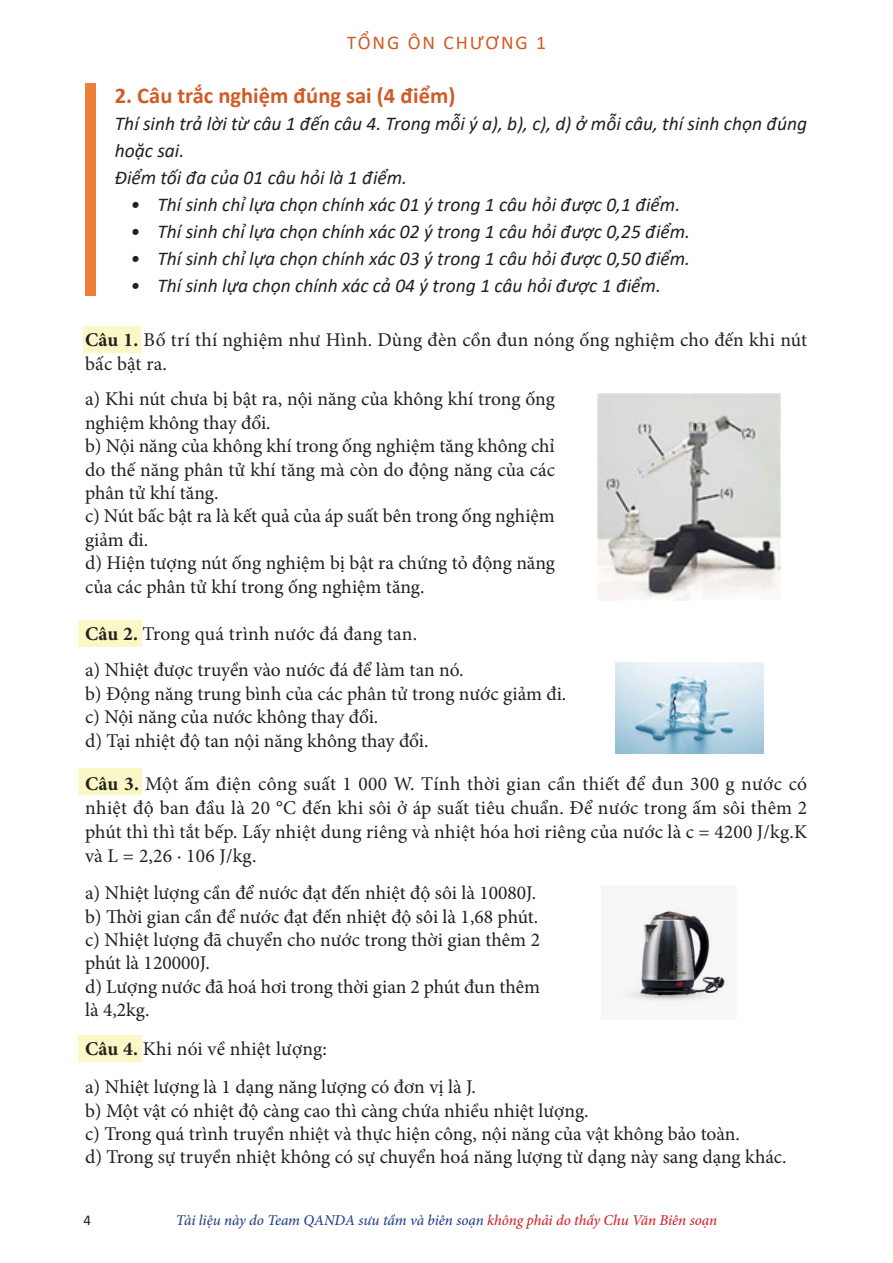
<style>
.page{position:relative;width:893px;height:1263px;background:#fff}
.page>*{position:absolute;margin:0;border:0;box-sizing:border-box;transform-origin:0 0}
.t1{font:700 22.5px "Calibri";color:#d05b27}
.t2{font:19.5px/23.4px "Minion Pro";color:#231f20}
.t3{font:italic 19.5px/27px "Calibri";color:#231f20}
.t4{font:19.5px "Calibri";letter-spacing:.1em;color:#d05b27}
.t5{font:italic 500 15px "Minion Pro";letter-spacing:-.005em;color:#253f8e}
.t6{font:15px "Calibri";color:#231f20}
.s1{font-weight:700}
.s2{color:#d1232a}
</style>
<div class="page">
<div style="left:79px;top:1035px;width:63px;height:26px;background:#faf8c6"></div>
<div style="left:79px;top:768px;width:63px;height:27px;background:#faf8c6"></div>
<div style="left:79px;top:620px;width:63px;height:26px;background:#faf8c6"></div>
<div style="left:83px;top:326px;width:57px;height:26px;background:#faf8c6"></div>
<div style="left:85px;top:84px;width:11px;height:212px;background:#ee7f38"></div>
<img style="left:597px;top:394px;width:183px;height:207px">
<img style="left:615px;top:662px;width:148px;height:91px">
<img style="left:616px;top:906px;width:114px;height:100px">
<p class="t4" style="left:347px;top:29px;width:201px">TỔNG ÔN CHƯƠNG 1</p>
<p class="t1" style="left:115px;top:80px;width:342px">2. Câu trắc nghiệm đúng sai (4 điểm)</p>
<p class="t3" style="left:115px;top:110px;width:694px">Thí sinh trả lời từ câu 1 đến câu 4. Trong mỗi ý a), b), c), d) ở mỗi câu, thí sinh chọn đúng hoặc sai.<br>Điểm tối đa của 01 câu hỏi là 1 điểm.</p>
<p class="t3" style="left:130px;top:191px;width:551px">• Thí sinh chỉ lựa chọn chính xác 01 ý trong 1 câu hỏi được 0,1 điểm.</p>
<p class="t3" style="left:130px;top:218px;width:561px">• Thí sinh chỉ lựa chọn chính xác 02 ý trong 1 câu hỏi được 0,25 điểm.</p>
<p class="t3" style="left:130px;top:245px;width:561px">• Thí sinh chỉ lựa chọn chính xác 03 ý trong 1 câu hỏi được 0,50 điểm.</p>
<p class="t3" style="left:130px;top:272px;width:532px">• Thí sinh lựa chọn chính xác cả 04 ý trong 1 câu hỏi được 1 điểm.</p>
<p class="t2" style="left:85px;top:328px;width:723px;line-height:24px"><span class="s1">Câu 1.</span> Bố trí thí nghiệm như Hình. Dùng đèn cồn đun nóng ống nghiệm cho đến khi nút bấc bật ra.</p>
<p class="t2" style="left:85px;top:388px;width:471px">a) Khi nút chưa bị bật ra, nội năng của không khí trong ống nghiệm không thay đổi.<br>b) Nội năng của không khí trong ống nghiệm tăng không chỉ do thế năng phân tử khí tăng mà còn do động năng của các phân tử khí tăng.<br>c) Nút bấc bật ra là kết quả của áp suất bên trong ống nghiệm giảm đi.<br>d) Hiện tượng nút ống nghiệm bị bật ra chứng tỏ động năng của các phân tử khí trong ống nghiệm tăng.</p>
<p class="t2" style="left:85px;top:615px;width:380px;line-height:36.5px"><span class="s1">Câu 2.</span> Trong quá trình nước đá đang tan.<br>a) Nhiệt được truyền vào nước đá để làm tan nó.</p>
<p class="t2" style="left:85px;top:682px;width:483px">b) Động năng trung bình của các phân tử trong nước giảm đi. c) Nội năng của nước không thay đổi.<br>d) Tại nhiệt độ tan nội năng không thay đổi.</p>
<p class="t2" style="left:85px;top:772px;width:724px;line-height:24px;text-align:justify"><span class="s1">Câu 3.</span> Một ấm điện công suất 1 000 W. Tính thời gian cần thiết để đun 300 g nước có nhiệt độ ban đầu là 20 °C đến khi sôi ở áp suất tiêu chuẩn. Để nước trong ấm sôi thêm 2 phút thì thì tắt bếp. Lấy nhiệt dung riêng và nhiệt hóa hơi riêng của nước là c = 4200 J/kg.K và L = 2,26 ∙ 106 J/kg.</p>
<p class="t2" style="left:85px;top:881px;width:456px">a) Nhiệt lượng cần để nước đạt đến nhiệt độ sôi là 10080J. b) Thời gian cần để nước đạt đến nhiệt độ sôi là 1,68 phút. c) Nhiệt lượng đã chuyển cho nước trong thời gian thêm 2 phút là 120000J.<br>d) Lượng nước đã hoá hơi trong thời gian 2 phút đun thêm là 4,2kg.</p>
<p class="t2" style="left:85px;top:1030px;width:393px;line-height:38.1px"><span class="s1">Câu 4.</span> Khi nói về nhiệt lượng:<br>a) Nhiệt lượng là 1 dạng năng lượng có đơn vị là J.</p>
<p class="t2" style="left:85px;top:1099px;width:703px">b) Một vật có nhiệt độ càng cao thì càng chứa nhiều nhiệt lượng.<br>c) Trong quá trình truyền nhiệt và thực hiện công, nội năng của vật không bảo toàn.<br>d) Trong sự truyền nhiệt không có sự chuyển hoá năng lượng từ dạng này sang dạng khác.</p>
<p class="t6" style="left:83px;top:1209px;width:9px">4</p>
<p class="t5" style="left:176px;top:1210px;width:543px">Tài liệu này do Team QANDA sưu tầm và biên soạn <span class="s2">không phải do thầy Chu Văn Biên soạn</span></p>
</div>
